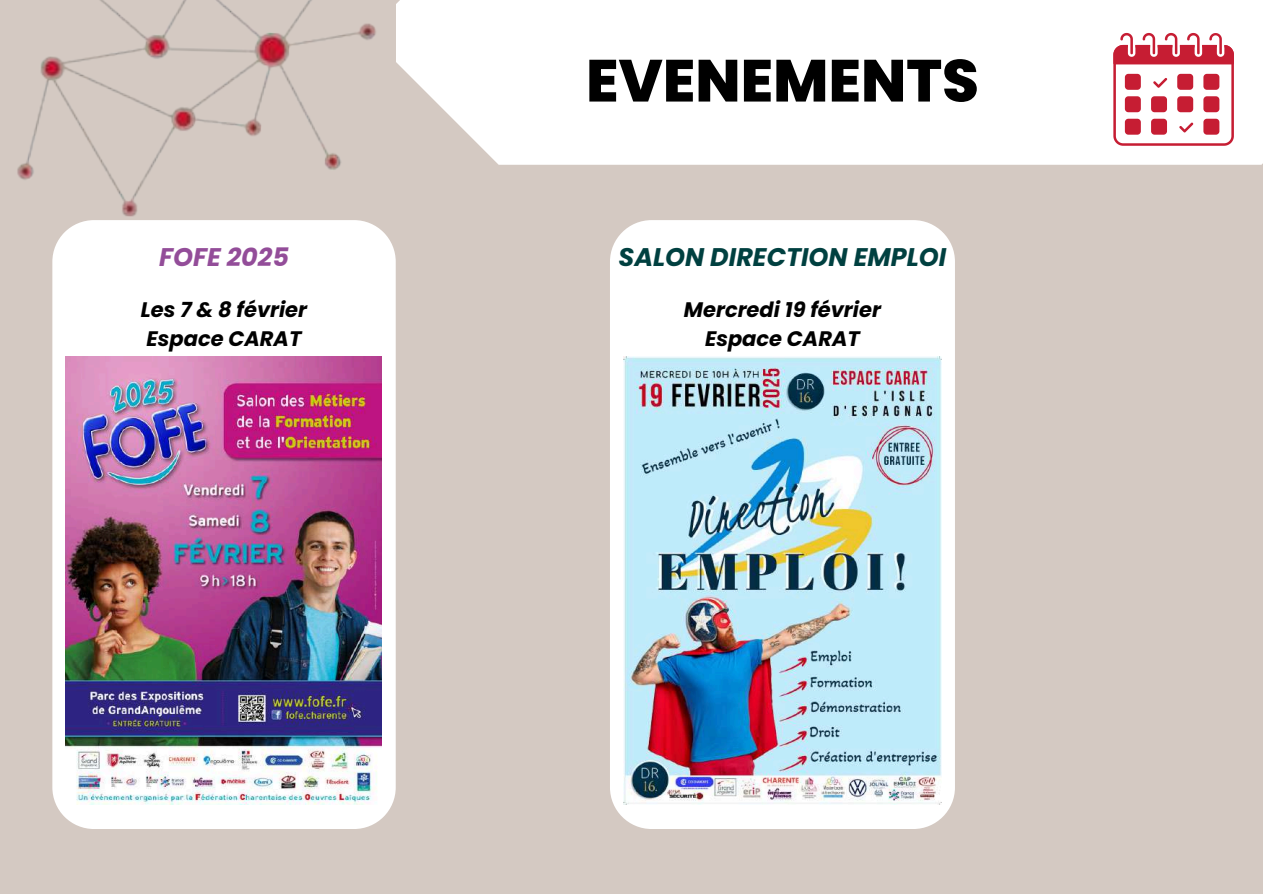
<style>
.page{position:relative;width:1263px;height:894px;background:#fff}
.page>*{position:absolute;margin:0;border:0;box-sizing:border-box;transform-origin:0 0}
.t1{font:800 59.25px "Poppins";color:#000}
.t2{font:italic 700 25.5px "Poppins";color:#004040}
.t3{font:italic 700 25.5px "Poppins";color:#934d99}
.t4{font:italic 700 21px/29.2px "Poppins";color:#000}
</style>
<div class="page">
<div style="left:0;top:0;width:1263px;height:893px;background:#d4c9c2"></div>
<div style="left:610px;top:220px;width:345px;height:608px;background:#fff;border-radius:42px"></div>
<div style="left:396px;top:0;width:867px;height:165px;background:#fff"></div>
<svg style="left:1113px;top:33px;width:121px;height:112px"></svg>
<img style="left:17px;top:0;width:434px;height:217px">
<div style="left:52px;top:220px;width:344px;height:608px;background:#fff"></div>
<img style="left:66px;top:356px;width:316px;height:448px">
<img style="left:623px;top:356px;width:319px;height:448px">
<p class="t3" style="left:159px;top:239px;width:131px">FOFE 2025</p>
<p class="t4" style="left:141px;top:295px;width:168px">Les 7 &amp; 8 février<br>Espace CARAT</p>
<h1 class="t1" style="left:586px;top:39px;width:394px">EVENEMENTS</h1>
<p class="t2" style="left:618px;top:239px;width:329px">SALON DIRECTION EMPLOI</p>
<p class="t4" style="left:684px;top:295px;width:199px;text-align:center">Mercredi 19 février<br>Espace CARAT</p>
</div>
